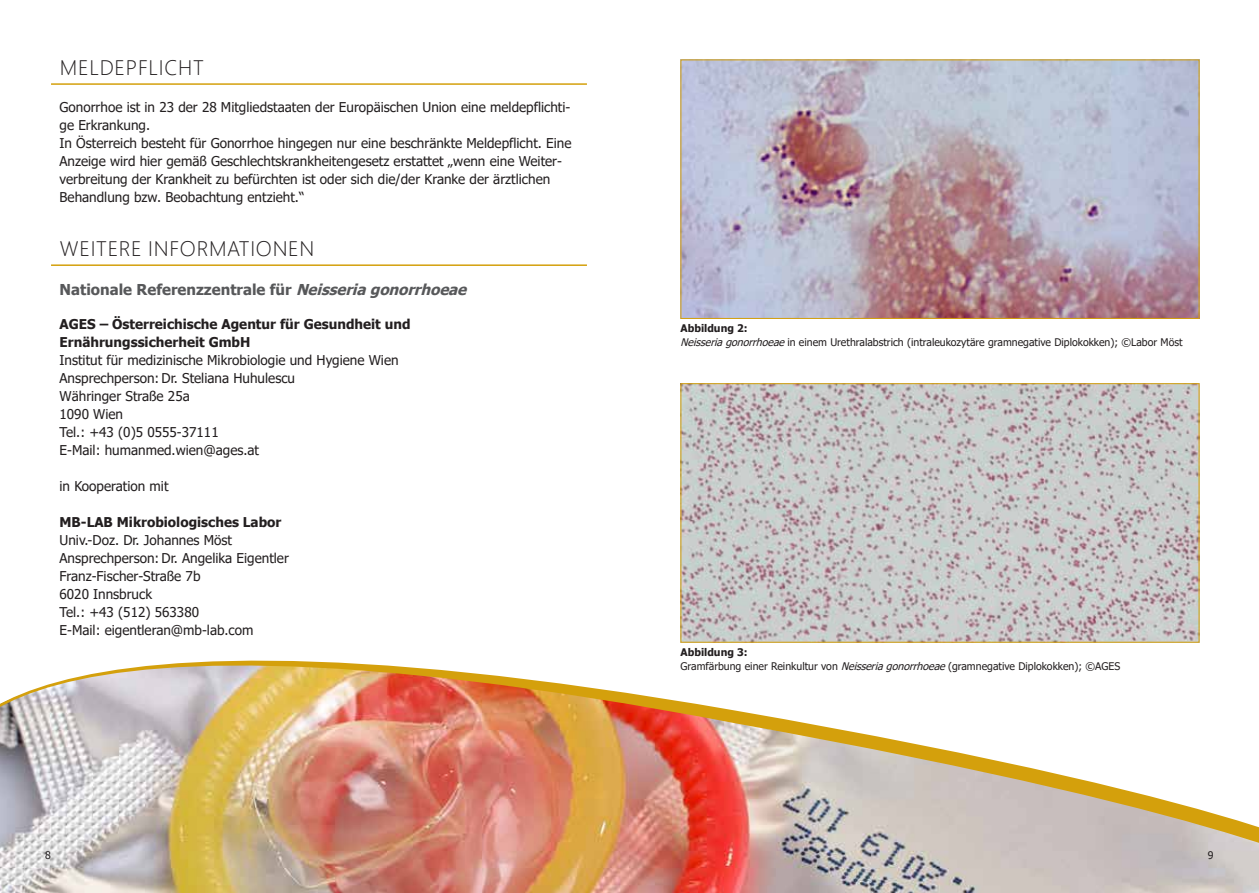
<style>
.page{position:relative;width:1259px;height:893px;background:#fff}
.page>*{position:absolute;margin:0;border:0;box-sizing:border-box;transform-origin:0 0}
.Headlines_Innenseite{font:300 21px "Segoe UI";letter-spacing:.035em;color:#231f20}
.Zwischenheadlines{font:700 15px "Tahoma";color:#57585a}
.Copy{font:13.5px/18px "Tahoma";color:#231f20}
.Copy-2{font:700 13.5px/18px "Tahoma";color:#231f20}
.t1{font:10.5px "Tahoma";color:#231f20}
.t2{font:700 10.5px "Tahoma";color:#231f20}
.s1{font-style:italic}
</style>
<div class="page">
<img style="left:0;top:854px;width:1259px;height:39px">
<img style="left:0;top:660px;width:1259px;height:194px">
<hr style="left:51px;top:83px;width:536px;height:2px;background:#d4a00c">
<hr style="left:51px;top:264px;width:536px;height:2px;background:#d4a00c">
<img style="left:682px;top:62px;width:515px;height:255px">
<div style="left:680px;top:60px;width:519px;height:259px;border:1px solid #d4a00c"></div>
<img style="left:682px;top:385px;width:515px;height:256px">
<div style="left:680px;top:383px;width:519px;height:260px;border:1px solid #d4a00c"></div>
<h2 class="Headlines_Innenseite" style="left:60px;top:48px;width:145px">MELDEPFLICHT</h2>
<p class="Copy" style="left:60px;top:99px;width:512px">Gonorrhoe ist in 23 der 28 Mitgliedstaaten der Europäischen Union eine meldepflichti&shy;ge Erkrankung.</p>
<p class="Copy" style="left:60px;top:135px;width:513px">In Österreich besteht für Gonorrhoe hingegen nur eine beschränkte Meldepflicht. Eine Anzeige wird hier gemäß Geschlechtskrankheitengesetz erstattet „wenn eine Weiter&shy;verbreitung der Krankheit zu befürchten ist oder sich die/der Kranke der ärztlichen Behandlung bzw. Beobachtung entzieht.“</p>
<h2 class="Headlines_Innenseite" style="left:60px;top:229px;width:256px">WEITERE INFORMATIONEN</h2>
<h3 class="Zwischenheadlines" style="left:60px;top:279px;width:414px">Nationale Referenzzentrale für <span class="s1">Neisseriagonorrhoeae</span></h3>
<p class="Copy-2" style="left:60px;top:316px;width:352px">AGES – Österreichische Agentur für Gesundheit und<br>Ernährungssicherheit GmbH</p>
<p class="Copy" style="left:60px;top:352px;width:341px">Institut für medizinische Mikrobiologie und Hygiene Wien</p>
<p class="Copy" style="left:60px;top:370px;width:237px">Ansprechperson: Dr. Steliana Huhulescu</p>
<p class="Copy" style="left:60px;top:388px;width:132px">Währinger Straße 25a</p>
<p class="Copy" style="left:60px;top:406px;width:65px">1090 Wien</p>
<p class="Copy" style="left:60px;top:424px;width:161px">Tel.: +43 (0)5 0555-37111</p>
<p class="Copy" style="left:60px;top:442px;width:201px">E-Mail: humanmed.wien@ages.at</p>
<p class="Copy" style="left:60px;top:478px;width:110px">in Kooperation mit</p>
<p class="Copy-2" style="left:60px;top:513px;width:223px">MB-LAB Mikrobiologisches Labor</p>
<p class="Copy" style="left:60px;top:531px;width:174px">Univ.-Doz. Dr. Johannes Möst</p>
<p class="Copy" style="left:60px;top:549px;width:231px">Ansprechperson: Dr. Angelika Eigentler</p>
<p class="Copy" style="left:60px;top:567px;width:142px">Franz-Fischer-Straße 7b</p>
<p class="Copy" style="left:60px;top:585px;width:94px">6020 Innsbruck</p>
<p class="Copy" style="left:60px;top:603px;width:141px">Tel.: +43 (512) 563380</p>
<p class="Copy" style="left:60px;top:621px;width:195px">E-Mail: eigentleran@mb-lab.com</p>
<p class="t2" style="left:680px;top:321px;width:69px">Abbildung 2:</p>
<p class="t1" style="left:680px;top:335px;width:503px"><span class="s1">Neisseriagonorrhoeae</span>in einem Urethralabstrich (intraleukozytäre gramnegative Diplokokken); ©Labor Möst</p>
<p class="t2" style="left:680px;top:645px;width:69px">Abbildung 3:</p>
<p class="t1" style="left:680px;top:659px;width:441px">Gramfärbung einer Reinkultur von <span class="s1">Neisseriagonorrhoeae</span>(gramnegative Diplokokken); ©AGES</p>
<p class="t1" style="left:45px;top:848px;width:7px">8</p>
<p class="t1" style="left:1208px;top:848px;width:7px">9</p>
</div>
